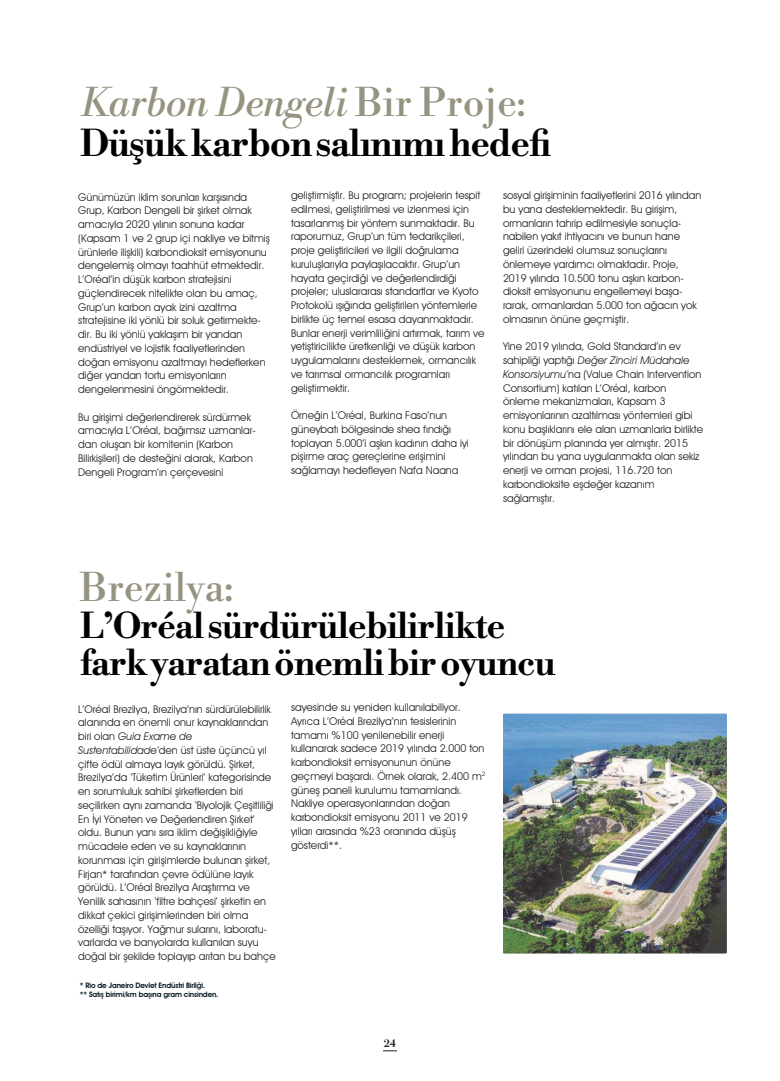
<style>
.page{position:relative;width:780px;height:1081px;background:#fff}
.page>*{position:absolute;margin:0;border:0;box-sizing:border-box;transform-origin:0 0}
.t1{font:italic 38.75px "Libre Bodoni";color:#969381}
.t2{font:38.75px "Libre Bodoni";color:#969381}
.t3{font:700 36.25px "Libre Bodoni";letter-spacing:-.03em;color:#000}
.t4{font:700 35px/36.2px "Libre Bodoni";letter-spacing:-.03em;color:#000}
.t5{font:700 11px "Bauer Bodoni Std";color:#231f20}
.t6{font:10.62px/13.8px "Avant Garde IT Cby BT";color:#231f20}
.t7{font:600 7.5px/9px "Avant Garde IT Cby BT";letter-spacing:-.02em;color:#051922}
.s1{font-style:normal}
.s2{font-style:italic}
</style>
<div class="page">
<img style="left:503px;top:714px;width:223px;height:239px">
<svg style="left:383px;top:1050px;width:14px;height:1px"></svg>
<h1 class="t1" style="left:80px;top:80px;width:447px">Karbon Dengeli <span class="s1">Bir Proje:</span></h1>
<h2 class="t3" style="left:80px;top:123px;width:472px">Düşük karbon salınımı hedefi</h2>
<p class="t6" style="left:78px;top:190px;width:193px">Günümüzün iklim sorunları karşısında Grup, Karbon Dengeli bir şirket olmak amacıyla 2020 yılının sonuna kadar (Kapsam 1 ve 2 grup içi nakliye ve bitmiş ürünlerle ilişkili) karbondioksit emisyonunu dengelemiş olmayı taahhüt etmektedir.<br>L’Oréal’in düşük karbon stratejisini güçlendirecek nitelikte olan bu amaç, Grup’un karbon ayak izini azaltma stratejisine iki yönlü bir soluk getirmekte&shy;dir. Bu iki yönlü yaklaşım bir yandan endüstriyel ve lojistik faaliyetlerinden doğan emisyonu azaltmayı hedeflerken diğer yandan tortu emisyonların dengelenmesini öngörmektedir.</p>
<p class="t6" style="left:78px;top:410px;width:179px">Bu girişimi değerlendirerek sürdürmek amacıyla L’Oréal, bağımsız uzmanlar&shy;dan oluşan bir komitenin (Karbon Bilirkişileri) de desteğini alarak, Karbon Dengeli Program’ın çerçevesini</p>
<p class="t6" style="left:291px;top:188px;width:195px">geliştirmiştir. Bu program; projelerin tespit edilmesi, geliştirilmesi ve izlenmesi için tasarlanmış bir yöntem sunmaktadır. Bu raporumuz, Grup’un tüm tedarikçileri, proje geliştiricileri ve ilgili doğrulama kuruluşlarıyla paylaşılacaktır. Grup’un hayata geçirdiği ve değerlendirdiği projeler; uluslararası standartlar ve Kyoto Protokolü ışığında geliştirilen yöntemlerle birlikte üç temel esasa dayanmaktadır.<br>Bunlar enerji verimliliğini artırmak, tarım ve yetiştiricilikte üretkenliği ve düşük karbon uygulamalarını desteklemek, ormancılık ve tarımsal ormancılık programları geliştirmektir.</p>
<p class="t6" style="left:291px;top:408px;width:179px">Örneğin L’Oréal, Burkina Faso’nun güneybatı bölgesinde shea fındığı toplayan 5.000’i aşkın kadının daha iyi pişirme araç gereçlerine erişimini sağlamayı hedefleyen Nafa Naana</p>
<p class="t6" style="left:503px;top:188px;width:200px">sosyal girişiminin faaliyetlerini 2016 yılından bu yana desteklemektedir. Bu girişim, ormanların tahrip edilmesiyle sonuçla&shy;nabilen yakıt ihtiyacını ve bunun hane geliri üzerindeki olumsuz sonuçlarını önlemeye yardımcı olmaktadır. Proje, 2019 yılında 10.500 tonu aşkın karbon&shy;dioksit emisyonunu engellemeyi başa&shy;rarak, ormanlardan 5.000 ton ağacın yok olmasının önüne geçmiştir.</p>
<p class="t6" style="left:503px;top:340px;width:201px">Yine 2019 yılında, Gold Standard’ın ev sahipliği yaptığı <span class="s2">Değer Zinciri Müdahale Konsorsiyumu’</span>na (Value Chain Intervention Consortium) katılan L’Oréal, karbon önleme mekanizmaları, Kapsam 3 emisyonlarının azaltılması yöntemleri gibi konu başlıklarını ele alan uzmanlarla birlikte bir dönüşüm planında yer almıştır. 2015 yılından bu yana uygulanmakta olan sekiz enerji ve orman projesi, 116.720 ton karbondioksite eşdeğer kazanım sağlamıştır.</p>
<h1 class="t2" style="left:80px;top:565px;width:154px">Brezilya:</h1>
<h3 class="t4" style="left:80px;top:609px;width:477px">L’Oréal sürdürülebilirlikte fark yaratan önemli bir oyuncu</h3>
<p class="t6" style="left:78px;top:702px;width:199px">L’Oréal Brezilya, Brezilya’nın sürdürülebilirlik alanında en önemli onur kaynaklarından biri olan <span class="s2">Guia Exame de Sustentabilidade’</span>den üst üste üçüncü yıl çifte ödül almaya layık görüldü. Şirket, Brezilya’da ‘Tüketim Ürünleri’ kategorisinde en sorumluluk sahibi şirketlerden biri seçilirken aynı zamanda ‘Biyolojik Çeşitliliği En İyi Yöneten ve Değerlendiren Şirket’ oldu. Bunun yanı sıra iklim değişikliğiyle mücadele eden ve su kaynaklarının korunması için girişimlerde bulunan şirket, Firjan* tarafından çevre ödülüne layık görüldü. L’Oréal Brezilya Araştırma ve Yenilik sahasının ‘filtre bahçesi’ şirketin en dikkat çekici girişimlerinden biri olma özelliği taşıyor. Yağmur sularını, laboratu&shy;varlarda ve banyolarda kullanılan suyu doğal bir şekilde toplayıp arıtan bu bahçe</p>
<p class="t7" style="left:80px;top:980px;width:140px">* Rio de Janeiro Devlet Endüstri Birliği.<br>** Satış birimi/km başına gram cinsinden.</p>
<p class="t6" style="left:291px;top:700px;width:196px">sayesinde su yeniden kullanılabiliyor.<br>Ayrıca L’Oréal Brezilya’nın tesislerinin tamamı %100 yenilenebilir enerji kullanarak sadece 2019 yılında 2.000 ton karbondioksit emisyonunun önüne geçmeyi başardı. Örnek olarak, 2.400 m<sup>2 </sup>güneş paneli kurulumu tamamlandı.<br>Nakliye operasyonlarından doğan karbondioksit emisyonu 2011 ve 2019 yılları arasında %23 oranında düşüş gösterdi**.</p>
<p class="t5" style="left:384px;top:1036px;width:14px">24</p>
</div>
